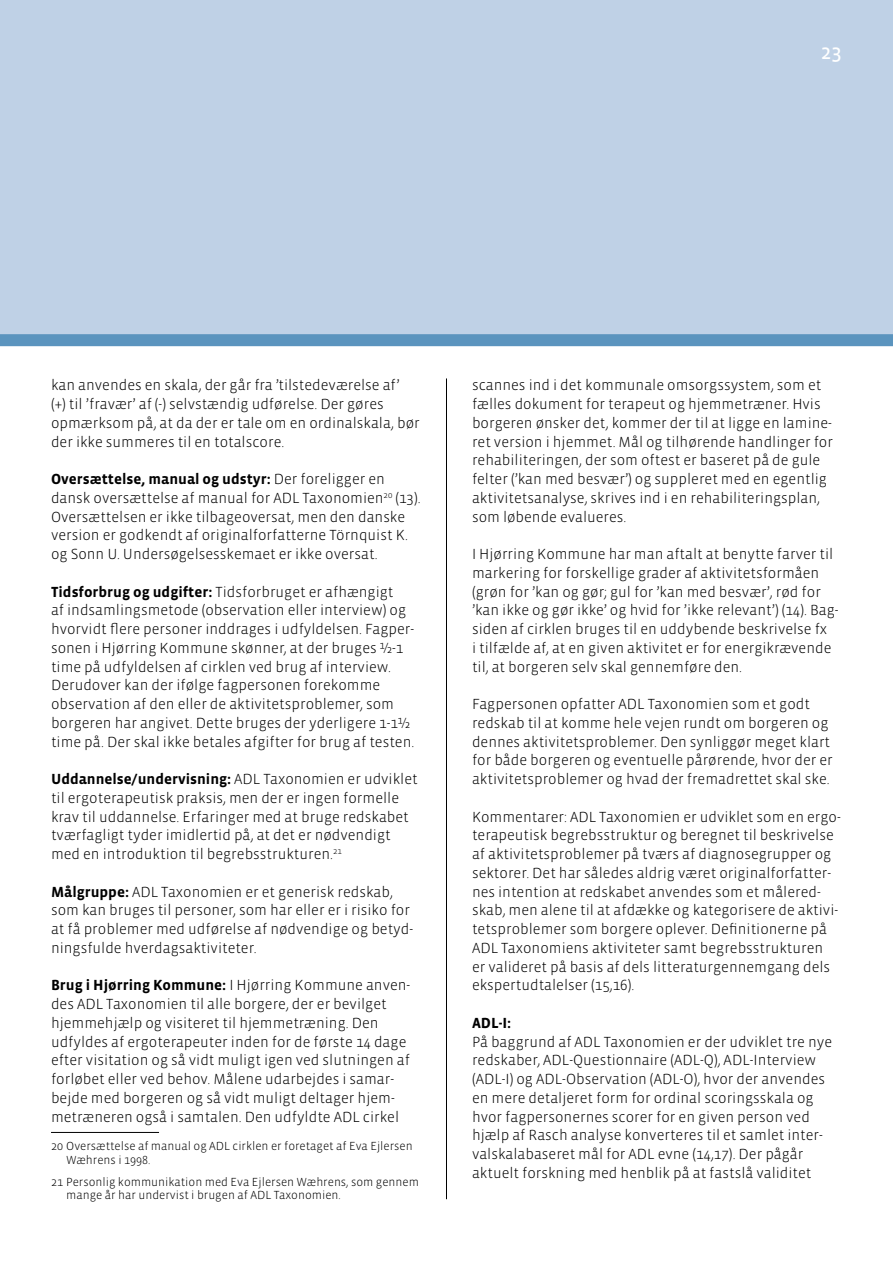
<style>
.page{position:relative;width:893px;height:1263px;background:#fff}
.page>*{position:absolute;margin:0;border:0;box-sizing:border-box;transform-origin:0 0}
.t1{font:21px "Vista Sans Reg";color:#fff}
.Brød{font:300 15px/18.8px "Vista Sans";color:#000}
.Brød-2{font:700 15px "Vista Sans";color:#000}
.Footnote_text{font:300 12px/13.5px "Vista Sans";color:#000}
.s1{font-weight:700}
</style>
<div class="page">
<div style="left:0;top:0;width:893px;height:340px;background:#bfd1e6"></div>
<div style="left:0;top:334px;width:893px;height:12px;background:#5b94be"></div>
<hr style="left:446px;top:378px;width:1px;height:821px;background:#000">
<hr style="left:51px;top:1132px;width:108px;height:1px;background:#000">
<h1 class="t1" style="left:821px;top:41px;width:22px">23</h1>
<p class="Brød" style="left:51px;top:376px;width:370px">kan anvendes en skala, der går fra ’tilstedeværelse af’<br>(+) til ’fravær’ af (-) selvstændig udførelse. Der gøres opmærksom på, at da der er tale om en ordinalskala, bør der ikke summeres til en totalscore.</p>
<p class="Brød" style="left:51px;top:470px;width:371px"><span class="s1">Oversættelse, manual og udstyr:</span> Der foreligger en dansk oversættelse af manual for ADL Taxonomien<sup>20</sup> (13).<br>Oversættelsen er ikke tilbageoversat, men den danske version er godkendt af originalforfatterne Törnquist K. og Sonn U. Undersøgelsesskemaet er ikke oversat.</p>
<p class="Brød" style="left:51px;top:582px;width:365px"><span class="s1">Tidsforbrug og udgifter:</span> Tidsforbruget er afhængigt<br>af indsamlingsmetode (observation eller interview) og hvorvidt flere personer inddrages i udfyldelsen. Fagper&shy;sonen i Hjørring Kommune skønner, at der bruges ½-1 time på udfyldelsen af cirklen ved brug af interview.<br>Derudover kan der ifølge fagpersonen forekomme observation af den eller de aktivitetsproblemer, som borgeren har angivet. Dette bruges der yderligere 1-1½ time på. Der skal ikke betales afgifter for brug af testen.</p>
<p class="Brød" style="left:51px;top:770px;width:368px"><span class="s1">Uddannelse/undervisning:</span> ADL Taxonomien er udviklet til ergoterapeutisk praksis, men der er ingen formelle krav til uddannelse. Erfaringer med at bruge redskabet tværfagligt tyder imidlertid på, at det er nødvendigt med en introduktion til begrebsstrukturen.<sup>21</sup></p>
<p class="Brød" style="left:51px;top:882px;width:364px"><span class="s1">Målgruppe:</span> ADL Taxonomien er et generisk redskab, som kan bruges til personer, som har eller er i risiko for at få problemer med udførelse af nødvendige og betyd&shy;ningsfulde hverdagsaktiviteter.</p>
<p class="Brød" style="left:51px;top:976px;width:361px"><span class="s1">Brug i Hjørring Kommune:</span> I Hjørring Kommune anven&shy;des ADL Taxonomien til alle borgere, der er bevilget hjemmehjælp og visiteret til hjemmetræning. Den udfyldes af ergoterapeuter inden for de første 14 dage efter visitation og så vidt muligt igen ved slutningen af forløbet eller ved behov. Målene udarbejdes i samar&shy;bejde med borgeren og så vidt muligt deltager hjem&shy;metræneren også i samtalen. Den udfyldte ADL cirkel</p>
<p class="Footnote_text" style="left:66px;top:1140px;width:348px;text-indent:-15px">20 Oversættelse af manual og ADL cirklen er foretaget af Eva Ejlersen<br>Wæhrens i 1998.</p>
<p class="Footnote_text" style="left:66px;top:1175px;width:354px;text-indent:-15px">21 Personlig kommunikation med Eva Ejlersen Wæhrens, som gennem mange år har undervist i brugen af ADL Taxonomien.</p>
<p class="Brød" style="left:472px;top:376px;width:363px">scannes ind i det kommunale omsorgssystem, som et fælles dokument for terapeut og hjemmetræner. Hvis borgeren ønsker det, kommer der til at ligge en lamine&shy;ret version i hjemmet. Mål og tilhørende handlinger for rehabiliteringen, der som oftest er baseret på de gule felter (’kan med besvær’) og suppleret med en egentlig aktivitetsanalyse, skrives ind i en rehabiliteringsplan, som løbende evalueres.</p>
<p class="Brød" style="left:472px;top:545px;width:368px">I Hjørring Kommune har man aftalt at benytte farver til markering for forskellige grader af aktivitetsformåen (grøn for ’kan og gør; gul for ’kan med besvær’, rød for ’kan ikke og gør ikke’ og hvid for ’ikke relevant’) (14). Bag&shy;siden af cirklen bruges til en uddybende beskrivelse fx<br>i tilfælde af, at en given aktivitet er for energikrævende til, at borgeren selv skal gennemføre den.</p>
<p class="Brød" style="left:472px;top:695px;width:362px">Fagpersonen opfatter ADL Taxonomien som et godt redskab til at komme hele vejen rundt om borgeren og dennes aktivitetsproblemer. Den synliggør meget klart for både borgeren og eventuelle pårørende, hvor der er aktivitetsproblemer og hvad der fremadrettet skal ske.</p>
<p class="Brød" style="left:472px;top:807px;width:370px">Kommentarer: ADL Taxonomien er udviklet som en ergo&shy;terapeutisk begrebsstruktur og beregnet til beskrivelse af aktivitetsproblemer på tværs af diagnosegrupper og sektorer. Det har således aldrig været originalforfatter&shy;nes intention at redskabet anvendes som et målered&shy;skab, men alene til at afdække og kategorisere de aktivi&shy;tetsproblemer som borgere oplever. Definitionerne på ADL Taxonomiens aktiviteter samt begrebsstrukturen<br>er valideret på basis af dels litteraturgennemgang dels ekspertudtalelser (15,16).</p>
<p class="Brød-2" style="left:472px;top:1015px;width:41px">ADL-I:</p>
<p class="Brød" style="left:472px;top:1032px;width:362px">På baggrund af ADL Taxonomien er der udviklet tre nye redskaber, ADL-Questionnaire (ADL-Q), ADL-Interview (ADL-I) og ADL-Observation (ADL-O), hvor der anvendes en mere detaljeret form for ordinal scoringsskala og hvor fagpersonernes scorer for en given person ved hjælp af Rasch analyse konverteres til et samlet inter&shy;valskalabaseret mål for ADL evne (14,17). Der pågår aktuelt forskning med henblik på at fastslå validitet</p>
</div>
